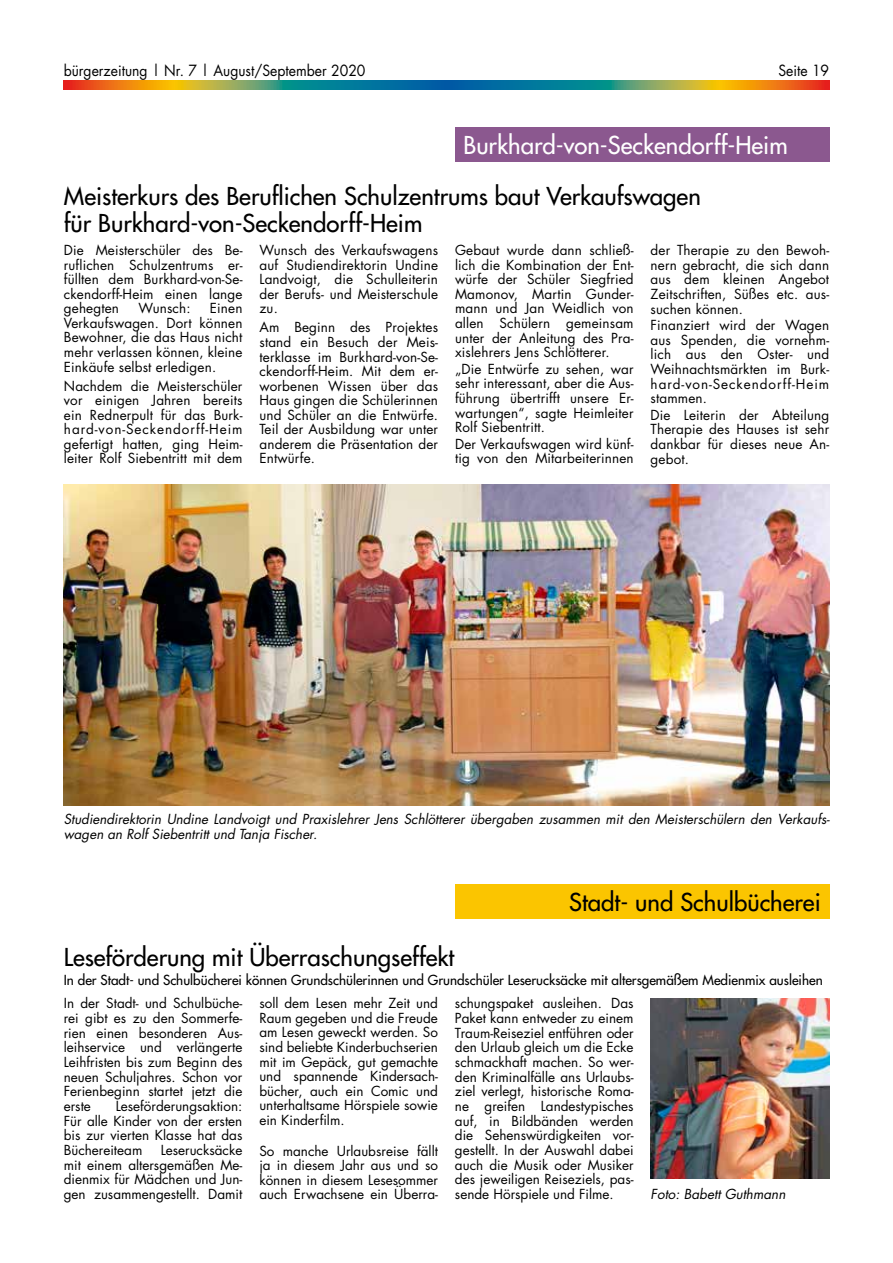
<style>
.page{position:relative;width:893px;height:1263px;background:#fff}
.page>*{position:absolute;margin:0;border:0;box-sizing:border-box;transform-origin:0 0}
.t1{font:24px/27px "Futura";color:#000}
.t2{font:24px "Futura";color:#fff}
.t3{font:15px "Futura";color:#000;scale:.93 1}
.t4{font:13.5px/14.5px "Futura";letter-spacing:.01em;color:#000;text-align:justify}
.t5{font:italic 13.5px/14.4px "Futura";color:#000}
.t6{font:13.5px "Futura";color:#000}
</style>
<div class="page">
<svg style="left:64px;top:81px;width:382px;height:8px;background:#71865e"></svg>
<svg style="left:446px;top:81px;width:383px;height:8px;background:#70865e"></svg>
<div style="left:455px;top:128px;width:374px;height:34px;background:#8b588f"></div>
<img style="left:64px;top:485px;width:765px;height:320px">
<img style="left:651px;top:998px;width:178px;height:181px">
<div style="left:455px;top:885px;width:374px;height:34px;background:#fbc500"></div>
<p class="t3" style="left:64px;top:60px;width:326px">bürgerzeitung | Nr. 7 | August/September 2020</p>
<p class="t3" style="left:778px;top:60px;width:56px">Seite 19</p>
<h1 class="t2" style="left:463px;top:130px;width:326px">Burkhard-von-Seckendorff-Heim</h1>
<h1 class="t1" style="left:64px;top:183px;width:638px">Meisterkurs des Beruflichen Schulzentrums baut Verkaufswagen für Burkhard-von-Seckendorff-Heim</h1>
<p class="t4" style="left:64px;top:243px;width:180px">Die Meisterschüler des Be&shy;ruflichen Schulzentrums er&shy;füllten dem Burkhard-von-Se&shy;ckendorff-Heim einen lange gehegten</p>
<p class="t4" style="left:138px;top:301px;width:54px">Wunsch:</p>
<p class="t4" style="left:64px;top:301px;width:180px;text-indent:146px">Einen Verkaufswagen. Dort können Bewohner, die das Haus nicht mehr verlassen können, kleine Einkäufe selbst erledigen.</p>
<p class="t4" style="left:64px;top:378px;width:180px">Nachdem die Meisterschüler vor einigen Jahren bereits ein Rednerpult für das Burk&shy;hard-von-Seckendorff-Heim gefertigt hatten, ging Heim&shy;leiter Rolf Siebentritt mit dem</p>
<p class="t4" style="left:259px;top:243px;width:180px">Wunsch des Verkaufswagens auf Studiendirektorin Undine Landvoigt, die Schulleiterin der Berufs- und Meisterschule zu.</p>
<p class="t4" style="left:259px;top:320px;width:180px">Am Beginn des Projektes stand ein Besuch der Meis&shy;terklasse im Burkhard-von-Se&shy;ckendorff-Heim. Mit dem er&shy;worbenen Wissen über das Haus gingen die Schülerinnen und Schüler an die Entwürfe.<br>Teil der Ausbildung war unter anderem die Präsentation der Entwürfe.</p>
<p class="t4" style="left:455px;top:243px;width:180px">Gebaut wurde dann schließ&shy;lich die Kombination der Ent&shy;würfe der Schüler Siegfried Mamonov, Martin Gunder&shy;mann und Jan Weidlich von allen Schülern gemeinsam unter der Anleitung des Pra&shy;xislehrers Jens Schlötterer.</p>
<p class="t4" style="left:455px;top:361px;width:180px">„Die Entwürfe zu sehen, war sehr interessant, aber die Aus&shy;führung übertrifft unsere Er&shy;wartungen“, sagte Heimleiter Rolf Siebentritt.</p>
<p class="t4" style="left:455px;top:436px;width:180px">Der Verkaufswagen wird künf&shy;tig von den Mitarbeiterinnen</p>
<p class="t4" style="left:651px;top:243px;width:180px">der Therapie zu den Bewoh&shy;nern gebracht, die sich dann aus dem kleinen Angebot Zeitschriften, Süßes etc. aus&shy;suchen können.</p>
<p class="t4" style="left:651px;top:318px;width:180px">Finanziert wird der Wagen aus Spenden, die vornehm&shy;lich aus den Oster- und Weihnachtsmärkten im Burk&shy;hard-von-Seckendorff-Heim stammen.</p>
<p class="t4" style="left:651px;top:407px;width:180px">Die Leiterin der Abteilung Therapie des Hauses ist sehr dankbar für dieses neue An&shy;gebot.</p>
<p class="t5" style="left:64px;top:812px;width:767px">Studiendirektorin Undine Landvoigt und Praxislehrer Jens Schlötterer übergaben zusammen mit den Meisterschülern den Verkaufs&shy;wagen an Rolf Siebentritt und Tanja Fischer.</p>
<h1 class="t1" style="left:569px;top:889px;width:253px">Stadt- und Schulbücherei</h1>
<h1 class="t1" style="left:64px;top:944px;width:392px">Leseförderung mit Überraschungseffekt</h1>
<p class="t6" style="left:64px;top:972px;width:760px">In der Stadt- und Schulbücherei können Grundschülerinnen und Grundschüler Leserucksäcke mit altersgemäßem Medienmix ausleihen</p>
<p class="t4" style="left:64px;top:996px;width:180px">In der Stadt- und Schulbüche&shy;rei gibt es zu den Sommerfe&shy;rien einen besonderen Aus&shy;leihservice und verlängerte Leihfristen bis zum Beginn des neuen Schuljahres. Schon vor Ferienbeginn startet jetzt die erste</p>
<p class="t4" style="left:64px;top:1098px;width:180px;text-indent:52px">Leseförderungsaktion:<br>Für alle Kinder von der ersten bis zur vierten Klasse hat das Büchereiteam</p>
<p class="t4" style="left:64px;top:1142px;width:180px;text-indent:97px">Leserucksäcke mit einem altersgemäßen Me&shy;dienmix für Mädchen und Jun&shy;gen zusammengestellt. Damit</p>
<p class="t4" style="left:259px;top:996px;width:180px">soll dem Lesen mehr Zeit und Raum gegeben und die Freude am Lesen geweckt werden. So sind beliebte Kinderbuchserien mit im Gepäck, gut gemachte und spannende Kindersach&shy;bücher, auch ein Comic und unterhaltsame Hörspiele sowie ein Kinderfilm.</p>
<p class="t4" style="left:259px;top:1143px;width:180px">So manche Urlaubsreise fällt ja in diesem Jahr aus und so können in diesem Lesesommer auch Erwachsene ein Überra-</p>
<p class="t4" style="left:455px;top:996px;width:180px">schungspaket ausleihen. Das Paket kann entweder zu einem Traum-Reiseziel entführen oder den Urlaub gleich um die Ecke schmackhaft machen. So wer&shy;den Kriminalfälle ans Urlaubs&shy;ziel verlegt, historische Roma&shy;ne greifen Landestypisches auf, in Bildbänden werden die Sehenswürdigkeiten vor&shy;gestellt. In der Auswahl dabei auch die Musik oder Musiker des jeweiligen Reiseziels, pas&shy;sende Hörspiele und Filme.</p>
<p class="t5" style="left:651px;top:1187px;width:136px">Foto: Babett Guthmann</p>
</div>
